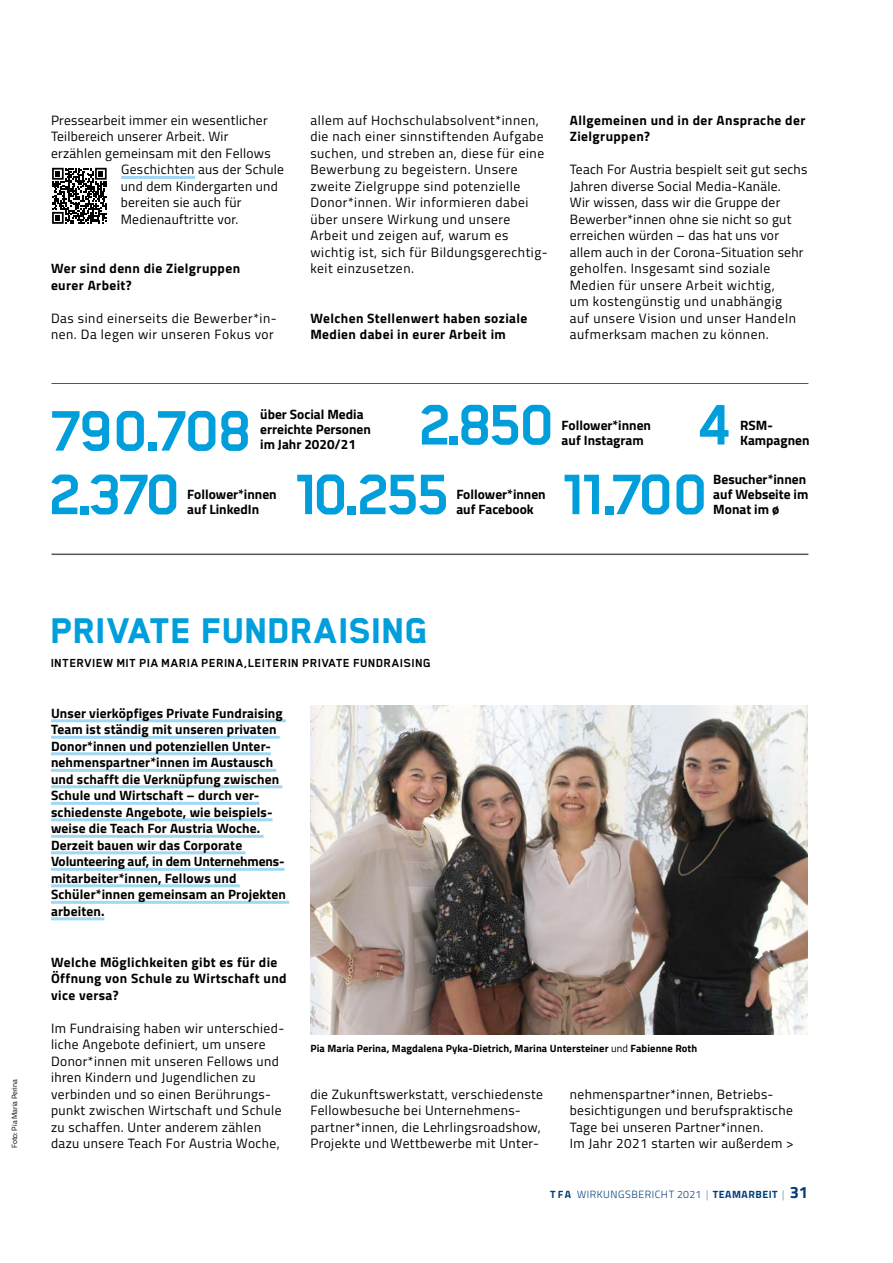
<style>
.page{position:relative;width:893px;height:1263px;background:#fff}
.page>*{position:absolute;margin:0;border:0;box-sizing:border-box;transform-origin:0 0}
.Headline_2{font:700 66px "Blender Pro";letter-spacing:-.06em;color:#009edb}
.headline{font:800 41.25px "Blender Pro";color:#009edb}
.Copy{font:13.5px/16.5px "Titillium Web";letter-spacing:.03em;color:#000}
.Copy-2{font:700 13.5px/16.5px "Titillium Web";letter-spacing:.01em;color:#000}
.Copy-3{font:700 13.5px/16.5px "Titillium Web";letter-spacing:.03em;color:#000}
.Headline_2-2{font:700 13.5px "Blender Pro";letter-spacing:.02em;color:#000}
.Copy-4{font:700 10.5px "Titillium Web";letter-spacing:.01em;color:#000}
.t1{font:300 10.5px "Titillium Web";letter-spacing:.05em;color:#003e7b}
.Copy-5{font:7.5px "Titillium Web";color:#000}
.s1{font-weight:400}
.s2{font-weight:700}
.s3{font-weight:100}
.s4{font-weight:700;font-size:16.5px}
</style>
<div class="page">
<hr style="left:51px;top:719px;width:235px;height:3px;background:#a1d9f4">
<hr style="left:51px;top:736px;width:229px;height:3px;background:#a1d9f4">
<hr style="left:51px;top:752px;width:220px;height:3px;background:#a1d9f4">
<hr style="left:51px;top:769px;width:225px;height:3px;background:#a1d9f4">
<hr style="left:51px;top:785px;width:231px;height:3px;background:#a1d9f4">
<hr style="left:51px;top:802px;width:208px;height:3px;background:#a1d9f4">
<hr style="left:51px;top:818px;width:221px;height:3px;background:#a1d9f4">
<hr style="left:51px;top:835px;width:213px;height:3px;background:#a1d9f4">
<hr style="left:51px;top:851px;width:194px;height:3px;background:#a1d9f4">
<hr style="left:51px;top:868px;width:234px;height:3px;background:#a1d9f4">
<hr style="left:51px;top:884px;width:189px;height:3px;background:#a1d9f4">
<hr style="left:51px;top:901px;width:238px;height:3px;background:#a1d9f4">
<hr style="left:51px;top:917px;width:53px;height:3px;background:#a1d9f4">
<img style="left:310px;top:706px;width:498px;height:329px">
<hr style="left:121px;top:176px;width:74px;height:3px;background:#a1d9f4">
<svg style="left:52px;top:168px;width:55px;height:56px"></svg>
<hr style="left:51px;top:383px;width:757px;height:1px;background:#565656">
<hr style="left:51px;top:553px;width:757px;height:2px;background:#565656">
<p class="Copy" style="left:51px;top:111px;width:218px">Pressearbeit immer ein wesentlicher<br>Teilbereich unserer Arbeit. Wir</p>
<p class="Copy" style="left:51px;top:144px;width:221px">erzählen gemeinsam mit den Fellows</p>
<p class="Copy" style="left:121px;top:161px;width:165px">Geschichten aus der Schule und dem Kindergarten und bereiten sie auch für<br>Medienauftritte vor.</p>
<p class="Copy-3" style="left:51px;top:260px;width:191px">Wer sind denn die Zielgruppen</p>
<p class="Copy-3" style="left:51px;top:276px;width:82px">eurer Arbeit?</p>
<p class="Copy" style="left:51px;top:309px;width:227px">Das sind einerseits die Bewerber*in&shy;nen. Da legen wir unseren Fokus vor</p>
<p class="Copy" style="left:310px;top:111px;width:239px">allem auf Hochschulabsolvent*innen, die nach einer sinnstiftenden Aufgabe suchen, und streben an, diese für eine Bewerbung zu begeistern. Unsere zweite Zielgruppe sind potenzielle Donor*innen. Wir informieren dabei über unsere Wirkung und unsere Arbeit und zeigen auf, warum es wichtig ist, sich für Bildungsgerechtig&shy;keit einzusetzen.</p>
<p class="Copy-3" style="left:310px;top:309px;width:219px">Welchen Stellenwert haben soziale</p>
<p class="Copy-3" style="left:310px;top:326px;width:197px">Medien dabei in eurer Arbeit im</p>
<p class="Copy-3" style="left:570px;top:111px;width:237px">Allgemeinen und in der Ansprache der<br>Zielgruppen?</p>
<p class="Copy" style="left:570px;top:161px;width:239px">Teach For Austria bespielt seit gut sechs<br>Jahren diverse Social Media-Kanäle.</p>
<p class="Copy" style="left:570px;top:194px;width:235px">Wir wissen, dass wir die Gruppe der Bewerber*innen ohne sie nicht so gut erreichen würden – das hat uns vor allem auch in der Corona-Situation sehr geholfen. Insgesamt sind soziale Medien für unsere Arbeit wichtig,</p>
<p class="Copy" style="left:570px;top:293px;width:214px">um kostengünstig und unabhängig</p>
<p class="Copy" style="left:570px;top:309px;width:228px">auf unsere Vision und unser Handeln aufmerksam machen zu können.</p>
<p class="Headline_2" style="left:49px;top:395px;width:205px">790.708</p>
<p class="Copy-2" style="left:260px;top:406px;width:105px">über Social Media</p>
<p class="Copy-2" style="left:260px;top:421px;width:112px">erreichte Personen</p>
<p class="Copy-2" style="left:260px;top:436px;width:97px">im Jahr 2020/21</p>
<p class="Headline_2" style="left:418px;top:389px;width:138px">2.850</p>
<p class="Headline_2" style="left:48px;top:459px;width:134px">2.370</p>
<p class="Copy-2" style="left:187px;top:485px;width:91px">Follower*innen</p>
<p class="Copy-2" style="left:187px;top:500px;width:73px">auf LinkedIn</p>
<p class="Headline_2" style="left:291px;top:459px;width:162px">10.255</p>
<p class="Copy-2" style="left:456px;top:486px;width:91px;line-height:15px">Follower*innen auf Facebook</p>
<p class="Copy-2" style="left:562px;top:416px;width:91px">Follower*innen</p>
<p class="Copy-2" style="left:562px;top:431px;width:84px">auf Instagram</p>
<p class="Headline_2" style="left:699px;top:389px;width:36px">4</p>
<p class="Copy-2" style="left:740px;top:416px;width:34px">RSM-</p>
<p class="Copy-2" style="left:740px;top:431px;width:71px">Kampagnen</p>
<p class="Headline_2" style="left:558px;top:459px;width:152px">11.700</p>
<p class="Copy-2" style="left:713px;top:471px;width:96px;line-height:15px">Besucher*innen auf Webseite im<br>Monat im ø</p>
<p class="Copy-5" style="left:9px;top:1148px;width:71px;rotate:-90deg">Foto: Pia Maria Perina</p>
<p class="headline" style="left:51px;top:609px;width:379px">PRIVATE FUNDRAISING</p>
<p class="Headline_2-2" style="left:51px;top:656px;width:382px">INTERVIEW MIT PIA MARIA PERINA,LEITERIN PRIVATE FUNDRAISING</p>
<p class="Copy-2" style="left:51px;top:704px;width:235px">Unser vierköpfiges Private Fundraising Team ist ständig mit unseren privaten Donor*innen und potenziellen Unter&shy;nehmenspartner*innen im Austausch und schafft die Verknüpfung zwischen Schule und Wirtschaft – durch ver&shy;schiedenste Angebote, wie beispiels&shy;weise die Teach For Austria Woche.<br>Derzeit bauen wir das Corporate Volunteering auf, in dem Unternehmens-</p>
<p class="Copy-2" style="left:51px;top:869px;width:236px">mitarbeiter*innen, Fellows und<br>Schüler*innen gemeinsam an Projekten arbeiten.</p>
<p class="Copy-3" style="left:51px;top:953px;width:237px">Welche Möglichkeiten gibt es für die<br>Öffnung von Schule zu Wirtschaft und vice versa?</p>
<p class="Copy" style="left:51px;top:1019px;width:235px">Im Fundraising haben wir unterschied&shy;liche Angebote definiert, um unsere Donor*innen mit unseren Fellows und ihren Kindern und Jugendlichen zu verbinden und so einen Berührungs&shy;punkt zwischen Wirtschaft und Schule zu schaffen. Unter anderem zählen dazu unsere Teach For Austria Woche,</p>
<p class="Copy-4" style="left:310px;top:1040px;width:388px">Pia Maria Perina, Magdalena Pyka-Dietrich, Marina Untersteiner <span class="s1">und</span> Fabienne Roth</p>
<p class="Copy" style="left:310px;top:1085px;width:234px">die Zukunftswerkstatt, verschiedenste<br>Fellowbesuche bei Unternehmens-</p>
<p class="Copy" style="left:310px;top:1118px;width:232px">partner*innen, die Lehrlingsroadshow,<br>Projekte und Wettbewerbe mit Unter-</p>
<p class="Copy" style="left:570px;top:1085px;width:205px">nehmenspartner*innen, Betriebs-</p>
<p class="Copy" style="left:570px;top:1101px;width:225px">besichtigungen und berufspraktische<br>Tage bei unseren Partner*innen.</p>
<p class="Copy" style="left:570px;top:1134px;width:225px">Im Jahr 2021 starten wir außerdem &gt;</p>
<p class="t1" style="left:550px;top:1186px;width:259px"><span class="s2">TFA</span> WIRKUNGSBERICHT 2021 <span class="s3">|</span> <span class="s2">TEAMARBEIT</span> <span class="s3">|</span> <span class="s4">31</span></p>
</div>
